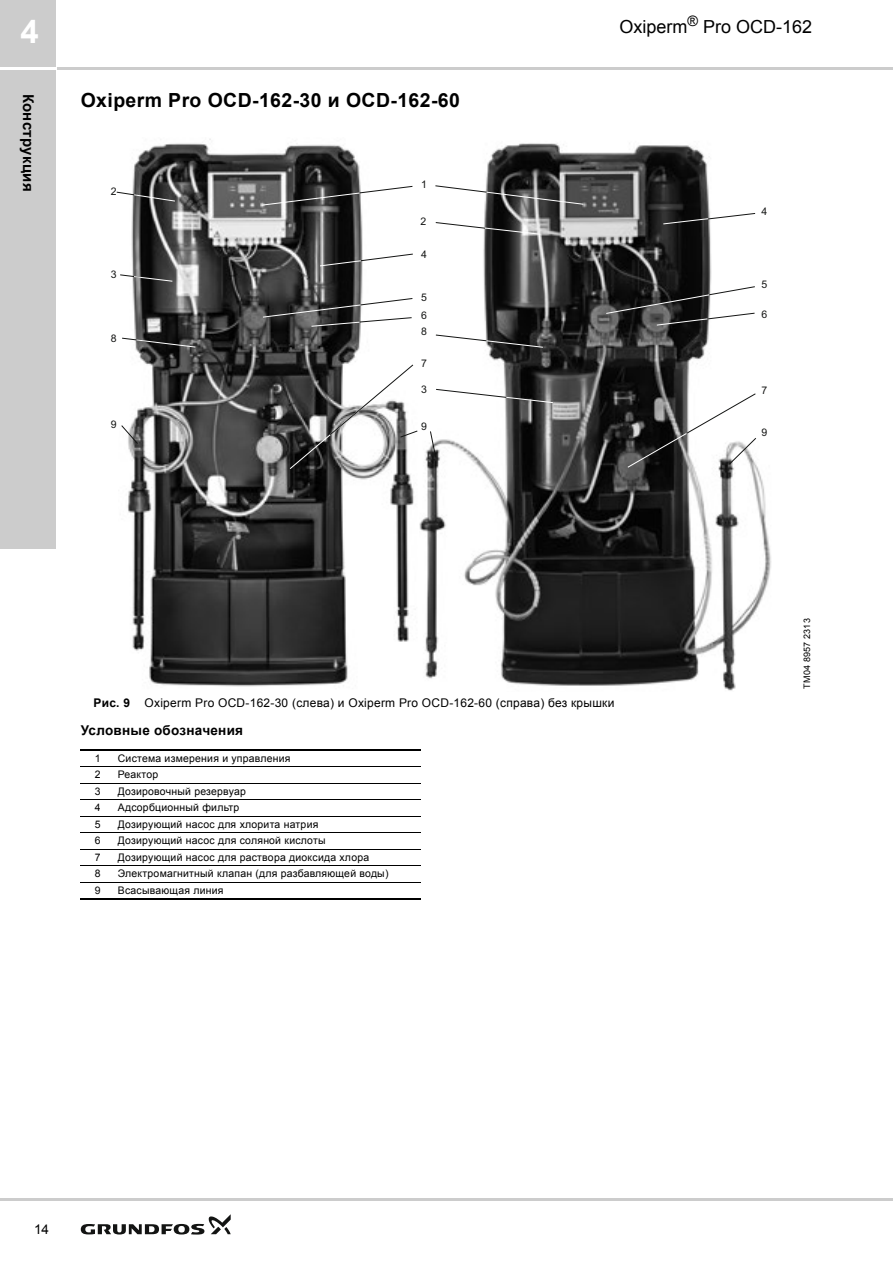
<style>
.page{position:relative;width:893px;height:1263px;background:#fff}
.page>*{position:absolute;margin:0;border:0;box-sizing:border-box;transform-origin:0 0}
.t1{font:700 33px "Arial";color:#fff}
.t2{font:700 19.5px "Arial";letter-spacing:.02em;color:#000}
.t3{font:18px "Arial";color:#000}
.t4{font:700 15px "Arial";letter-spacing:.02em;color:#000}
.t5{font:700 13.5px "Arial";letter-spacing:.015em;color:#000}
.t6{font:13.5px "Arial";color:#000}
.t7{font:12px "Arial";letter-spacing:.02em;color:#000}
.t8{font:10.5px "Arial";letter-spacing:.02em;color:#000}
.t9{font:10.5px/18px "Arial";color:#131413}
.t10{font:9px "Arial";letter-spacing:.015em;color:#000}
.s1{font-weight:700}
</style>
<div class="page">
<hr style="left:0;top:67px;width:893px;height:3px;background:#ccc">
<div style="left:0;top:0;width:55px;height:548px;background:#ccc"></div>
<svg style="left:81px;top:1214px;width:150px;height:20px"></svg>
<hr style="left:0;top:1198px;width:893px;height:3px;background:#ccc">
<hr style="left:0;top:67px;width:57px;height:3px;background:#fff">
<img style="left:419px;top:143px;width:352px;height:548px">
<img style="left:122px;top:139px;width:292px;height:548px">
<svg style="left:116px;top:192px;width:59px;height:9px"></svg>
<svg style="left:120px;top:274px;width:53px;height:8px"></svg>
<svg style="left:122px;top:338px;width:74px;height:10px"></svg>
<svg style="left:435px;top:185px;width:149px;height:20px"></svg>
<svg style="left:430px;top:431px;width:6px;height:26px"></svg>
<svg style="left:121px;top:425px;width:17px;height:19px"></svg>
<svg style="left:263px;top:186px;width:150px;height:19px"></svg>
<svg style="left:320px;top:254px;width:93px;height:12px"></svg>
<svg style="left:263px;top:298px;width:150px;height:28px"></svg>
<svg style="left:290px;top:364px;width:128px;height:105px"></svg>
<svg style="left:435px;top:222px;width:106px;height:13px"></svg>
<svg style="left:435px;top:335px;width:108px;height:13px"></svg>
<svg style="left:436px;top:389px;width:117px;height:14px"></svg>
<svg style="left:663px;top:213px;width:92px;height:11px"></svg>
<svg style="left:606px;top:286px;width:149px;height:39px"></svg>
<svg style="left:627px;top:393px;width:130px;height:75px"></svg>
<hr style="left:81px;top:749px;width:340px;height:2px;background:#000">
<hr style="left:81px;top:766px;width:340px;height:1px;background:#000">
<hr style="left:81px;top:783px;width:340px;height:1px;background:#000">
<hr style="left:81px;top:799px;width:340px;height:1px;background:#000">
<hr style="left:81px;top:816px;width:340px;height:1px;background:#000">
<hr style="left:81px;top:832px;width:340px;height:1px;background:#000">
<hr style="left:81px;top:849px;width:340px;height:1px;background:#000">
<hr style="left:81px;top:865px;width:340px;height:1px;background:#000">
<hr style="left:81px;top:882px;width:340px;height:1px;background:#000">
<hr style="left:81px;top:898px;width:340px;height:1px;background:#000">
<h1 class="t1" style="left:21px;top:10px;width:20px">4</h1>
<h3 class="t4" style="left:39px;top:94px;width:100px;rotate:90deg">Конструкция</h3>
<h2 class="t2" style="left:81px;top:87px;width:381px">Oxiperm Pro OCD-162-30 и OCD-162-60</h2>
<p class="t9" style="left:111px;top:182px;width:7px">2</p>
<p class="t9" style="left:111px;top:265px;width:7px">3</p>
<p class="t9" style="left:111px;top:329px;width:7px">8</p>
<p class="t9" style="left:111px;top:415px;width:7px">9</p>
<p class="t9" style="left:421px;top:175px;width:7px">1</p>
<p class="t9" style="left:420px;top:212px;width:7px">2</p>
<p class="t9" style="left:421px;top:245px;width:7px">4</p>
<p class="t9" style="left:421px;top:289px;width:7px">5<br>6</p>
<p class="t9" style="left:421px;top:354px;width:7px">7</p>
<p class="t9" style="left:421px;top:380px;width:7px">3</p>
<p class="t9" style="left:421px;top:417px;width:7px">9</p>
<p class="t9" style="left:421px;top:322px;width:7px">8</p>
<h3 class="t3" style="left:619px;top:15px;width:194px">Oxiperm<sup>®</sup> Pro OCD-162</h3>
<p class="t9" style="left:761px;top:202px;width:7px">4</p>
<p class="t9" style="left:761px;top:275px;width:7px">5</p>
<p class="t9" style="left:761px;top:305px;width:7px">6</p>
<p class="t9" style="left:761px;top:382px;width:7px">7</p>
<p class="t9" style="left:761px;top:424px;width:7px">9</p>
<p class="t7" style="left:94px;top:695px;width:522px"><span class="s1">Рис. 9</span> Oxiperm Pro OCD-162-30 (слева) и Oxiperm Pro OCD-162-60 (справа) без крышки</p>
<p class="t5" style="left:81px;top:721px;width:164px">Условные обозначения</p>
<p class="t8" style="left:95px;top:751px;width:7px">1</p>
<p class="t8" style="left:118px;top:751px;width:174px">Система измерения и управления</p>
<p class="t8" style="left:95px;top:768px;width:7px">2</p>
<p class="t8" style="left:118px;top:768px;width:42px">Реактор</p>
<p class="t8" style="left:95px;top:784px;width:7px">3</p>
<p class="t8" style="left:118px;top:784px;width:130px">Дозировочный резервуар</p>
<p class="t8" style="left:95px;top:801px;width:7px">4</p>
<p class="t8" style="left:118px;top:801px;width:123px">Адсорбционный фильтр</p>
<p class="t8" style="left:95px;top:817px;width:7px">5</p>
<p class="t8" style="left:118px;top:817px;width:202px">Дозирующий насос для хлорита натрия</p>
<p class="t8" style="left:95px;top:834px;width:7px">6</p>
<p class="t8" style="left:118px;top:834px;width:209px">Дозирующий насос для соляной кислоты</p>
<p class="t8" style="left:95px;top:850px;width:7px">7</p>
<p class="t8" style="left:118px;top:850px;width:253px">Дозирующий насос для раствора диоксида хлора</p>
<p class="t8" style="left:95px;top:867px;width:7px">8</p>
<p class="t8" style="left:118px;top:867px;width:272px">Электромагнитный клапан (для разбавляющей воды)</p>
<p class="t8" style="left:95px;top:883px;width:7px">9</p>
<p class="t8" style="left:118px;top:883px;width:107px">Всасывающая линия</p>
<p class="t10" style="left:801px;top:689px;width:72px;rotate:-90deg">TM04 8957 2313</p>
<p class="t6" style="left:34px;top:1220px;width:16px">14</p>
</div>
